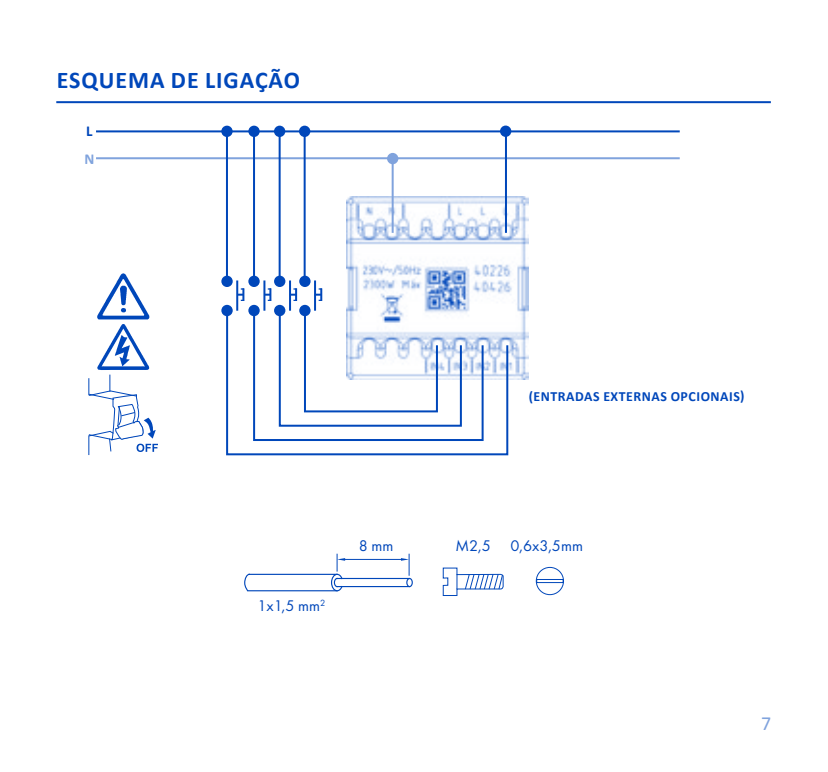
<style>
.page{position:relative;width:828px;height:772px;background:#fff}
.page>*{position:absolute;margin:0;border:0;box-sizing:border-box;transform-origin:0 0}
.t1{font:700 24px "Calibri";letter-spacing:.04em;color:#0047ba}
.t2{font:20px "Calibri";color:#80a3dd}
.t3{font:16px "Futura PT";color:#0047ba}
.t4{font:700 15.2px "Calibri";color:#0047ba}
.t5{font:700 15.2px "Calibri";color:#80a3dd}
.t6{font:700 14px "Calibri";letter-spacing:.04em;color:#0047ba}
</style>
<div class="page">
<hr style="left:56px;top:101px;width:715px;height:2px;background:#0047ba">
<img style="left:347px;top:197px;width:182px;height:182px">
<hr style="left:96px;top:130px;width:584px;height:2px;background:#0047ba">
<hr style="left:96px;top:157px;width:584px;height:2px;background:#80a3dd">
<hr style="left:392px;top:159px;width:2px;height:74px;background:#80a3dd">
<hr style="left:505px;top:132px;width:2px;height:101px;background:#0047ba">
<div style="left:387px;top:153px;width:11px;height:11px;background:#80a3dd;border-radius:50%"></div>
<div style="left:500px;top:125px;width:11px;height:12px;background:#0047ba;border-radius:50%"></div>
<svg style="left:221px;top:125px;width:12px;height:12px"></svg>
<hr style="left:253px;top:132px;width:2px;height:149px;background:#0047ba">
<hr style="left:279px;top:132px;width:2px;height:149px;background:#0047ba">
<hr style="left:304px;top:133px;width:2px;height:148px;background:#0047ba">
<hr style="left:226px;top:132px;width:2px;height:149px;background:#0047ba">
<div style="left:221px;top:275px;width:12px;height:12px;background:#0047ba;border-radius:50%"></div>
<svg style="left:221px;top:304px;width:12px;height:12px"></svg>
<svg style="left:238px;top:288px;width:6px;height:13px"></svg>
<div style="left:248px;top:275px;width:12px;height:12px;background:#0047ba;border-radius:50%"></div>
<svg style="left:248px;top:304px;width:12px;height:12px"></svg>
<svg style="left:265px;top:288px;width:6px;height:13px"></svg>
<div style="left:274px;top:275px;width:11px;height:12px;background:#0047ba;border-radius:50%"></div>
<svg style="left:274px;top:304px;width:11px;height:12px"></svg>
<svg style="left:291px;top:288px;width:6px;height:13px"></svg>
<div style="left:299px;top:275px;width:11px;height:12px;background:#0047ba;border-radius:50%"></div>
<svg style="left:299px;top:304px;width:11px;height:12px"></svg>
<svg style="left:316px;top:288px;width:6px;height:13px"></svg>
<div style="left:248px;top:125px;width:12px;height:12px;background:#0047ba;border-radius:50%"></div>
<div style="left:274px;top:125px;width:11px;height:12px;background:#0047ba;border-radius:50%"></div>
<div style="left:299px;top:125px;width:11px;height:12px;background:#0047ba;border-radius:50%"></div>
<hr style="left:236px;top:280px;width:2px;height:30px;background:#0047ba">
<hr style="left:263px;top:280px;width:2px;height:30px;background:#0047ba">
<hr style="left:289px;top:280px;width:2px;height:30px;background:#0047ba">
<hr style="left:314px;top:280px;width:2px;height:30px;background:#0047ba">
<svg style="left:225px;top:308px;width:284px;height:148px"></svg>
<svg style="left:88px;top:273px;width:70px;height:181px"></svg>
<div style="left:406px;top:577px;width:7px;height:9px;border:1px solid #0047ba;border-radius:50%"></div>
<svg style="left:244px;top:554px;width:167px;height:37px"></svg>
<div style="left:536px;top:566px;width:28px;height:28px;border:1px solid #0047ba;border-radius:50%"></div>
<div style="left:536px;top:578px;width:27px;height:4px;border:1px solid #0047ba"></div>
<svg style="left:442px;top:567px;width:62px;height:29px"></svg>
<h1 class="t1" style="left:57px;top:63px;width:245px">ESQUEMA DE LIGAÇÃO</h1>
<p class="t4" style="left:86px;top:120px;width:8px">L</p>
<p class="t5" style="left:84px;top:148px;width:11px">N</p>
<p class="t3" style="left:257px;top:595px;width:69px">1x1,5 mm<sup>2</sup></p>
<p class="t3" style="left:359px;top:535px;width:36px">8 mm</p>
<p class="t6" style="left:529px;top:386px;width:217px">(ENTRADAS EXTERNAS OPCIONAIS)</p>
<p class="t3" style="left:455px;top:535px;width:129px">M2,5 0,6x3,5mm</p>
<h2 class="t2" style="left:761px;top:709px;width:12px">7</h2>
</div>
